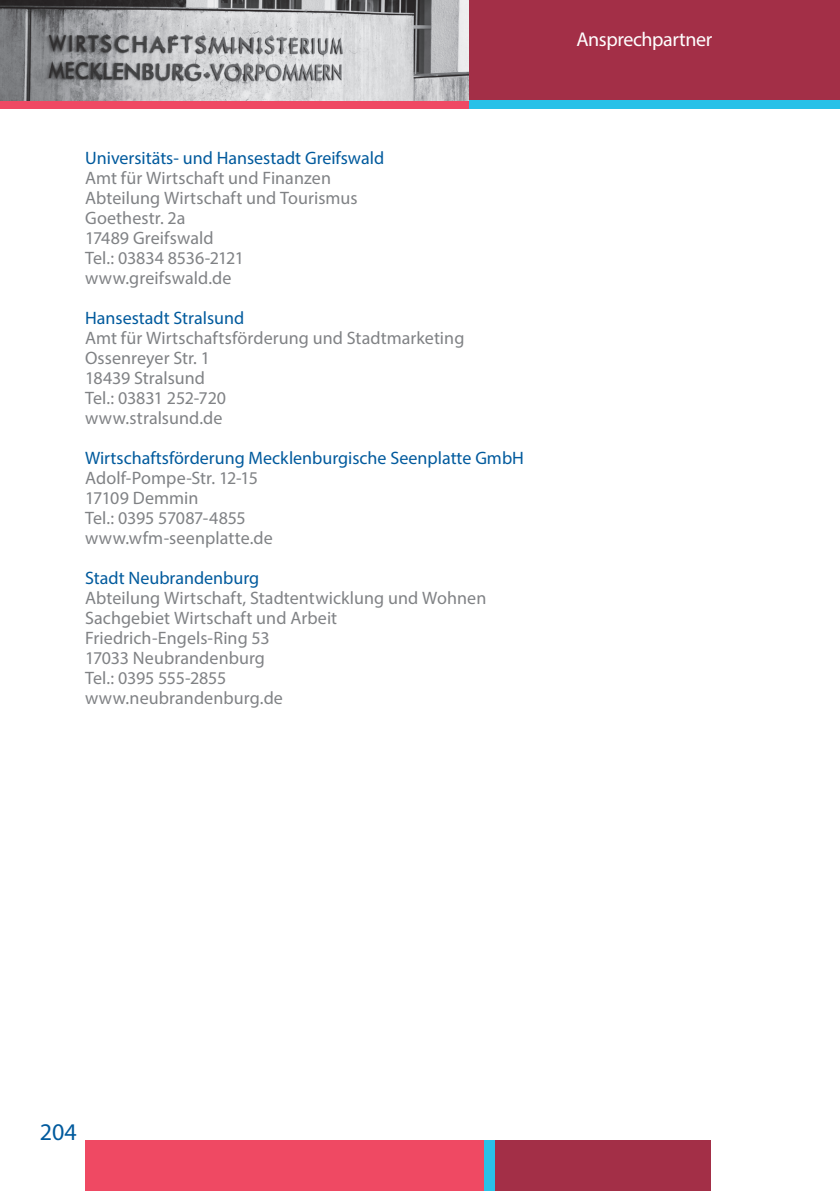
<style>
.page{position:relative;width:840px;height:1191px;background:#fff}
.page>*{position:absolute;margin:0;border:0;box-sizing:border-box;transform-origin:0 0}
.t1{font:24px "Myriad Pro";color:#015a9d}
.t2{font:20px "Myriad Pro";letter-spacing:-.02em;color:#fff}
.t3{font:18px/20px "Myriad Pro";letter-spacing:.005em;color:#808285}
.t4{font:18px "Myriad Pro";color:#015a9d}
</style>
<div class="page">
<div style="left:0;top:0;width:839px;height:105px;background:#a32f47"></div>
<div style="left:468px;top:101px;width:371px;height:8px;background:#28c1e8"></div>
<div style="left:478px;top:1140px;width:19px;height:51px;background:#28c1e8"></div>
<div style="left:495px;top:1140px;width:216px;height:51px;background:#a32f47"></div>
<div style="left:85px;top:1140px;width:398px;height:51px;background:#ef4963"></div>
<div style="left:0;top:101px;width:468px;height:8px;background:#ef4963"></div>
<img style="left:0;top:0;width:468px;height:101px">
<p class="t4" style="left:85px;top:147px;width:300px">Universitäts- und Hansestadt Greifswald</p>
<p class="t3" style="left:85px;top:167px;width:274px">Amt für Wirtschaft und Finanzen<br>Abteilung Wirtschaft und Tourismus<br>Goethestr. 2a<br>17489 Greifswald<br>Tel.: 03834 8536-2121 www.greifswald.de</p>
<p class="t4" style="left:85px;top:307px;width:160px">Hansestadt Stralsund</p>
<p class="t3" style="left:85px;top:327px;width:380px">Amt für Wirtschaftsförderung und Stadtmarketing<br>Ossenreyer Str. 1<br>18439 Stralsund<br>Tel.: 03831 252-720<br>www.stralsund.de</p>
<p class="t4" style="left:85px;top:447px;width:440px">Wirtschaftsförderung Mecklenburgische Seenplatte GmbH</p>
<p class="t3" style="left:85px;top:467px;width:189px">Adolf-Pompe-Str. 12-15<br>17109 Demmin<br>Tel.: 0395 57087-4855 www.wfm-seenplatte.de</p>
<p class="t4" style="left:85px;top:567px;width:175px">Stadt Neubrandenburg</p>
<p class="t3" style="left:85px;top:587px;width:402px">Abteilung Wirtschaft, Stadtentwicklung und Wohnen<br>Sachgebiet Wirtschaft und Arbeit<br>Friedrich-Engels-Ring 53<br>17033 Neubrandenburg<br>Tel.: 0395 555-2855<br>www.neubrandenburg.de</p>
<p class="t2" style="left:576px;top:27px;width:137px">Ansprechpartner</p>
<h1 class="t1" style="left:40px;top:1116px;width:38px">204</h1>
</div>
